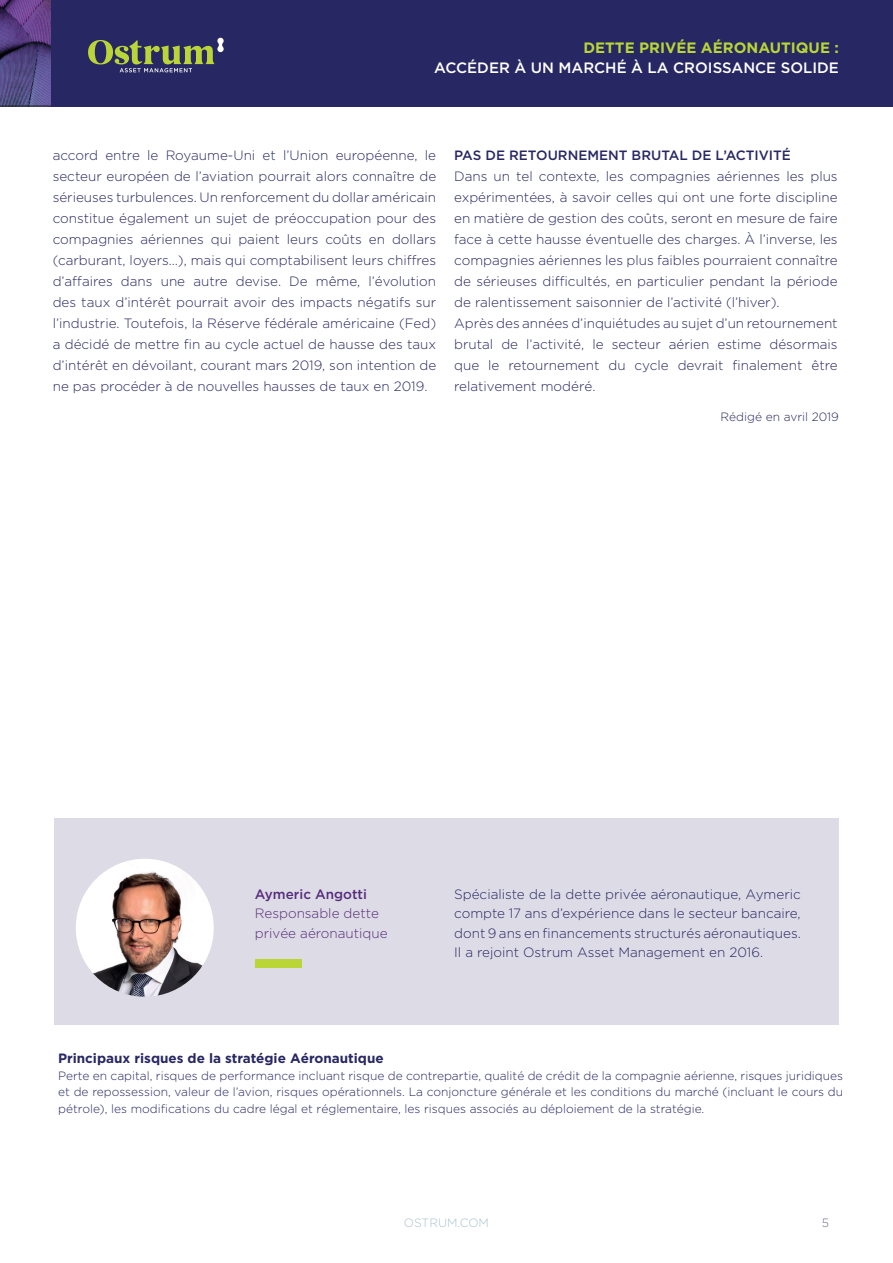
<style>
.page{position:relative;width:893px;height:1263px;background:#fff}
.page>*{position:absolute;margin:0;border:0;box-sizing:border-box;transform-origin:0 0}
.t1{font:500 15px "Gotham";color:#fff}
.t2{font:700 15px "Gotham";color:#b9d536}
.t3{font:300 13.5px/21px "Gotham";color:#272763;text-align:justify}
.t4{font:700 13.5px "Gotham";color:#272763}
.t5{font:500 13.5px "Gotham";color:#272763}
.t6{font:300 13.5px/19.5px "Gotham";color:#562c7b}
.t7{font:500 13.5px "Gotham";color:#562c7b}
.t8{font:300 12px/16.5px "Gotham";color:#272763;text-align:justify}
.t9{font:300 12px "Gotham";color:#a7c2cc}
.t10{font:300 12px "Gotham";color:#6b6e89}
</style>
<div class="page">
<div style="left:51px;top:0;width:842px;height:106px;background:#272763"></div>
<svg style="left:0;top:0;width:224px;height:106px"></svg>
<div style="left:54px;top:819px;width:785px;height:206px;background:#dddbe5"></div>
<img style="left:76px;top:859px;width:138px;height:138px;border-radius:69px">
<div style="left:255px;top:959px;width:47px;height:8px;background:#b9d536"></div>
<p class="t2" style="left:583px;top:39px;width:257px">DETTE PRIVÉE AÉRONAUTIQUE :</p>
<p class="t1" style="left:434px;top:59px;width:406px">ACCÉDER À UN MARCHÉ À LA CROISSANCE SOLIDE</p>
<p class="t3" style="left:53px;top:145px;width:385px">accord entre le Royaume-Uni et l’Union européenne, le secteur européen de l’aviation pourrait alors connaître de sérieuses turbulences. Un renforcement du dollar américain constitue également un sujet de préoccupation pour des compagnies aériennes qui paient leurs coûts en dollars (carburant, loyers…), mais qui comptabilisent leurs chiffres d’affaires dans une autre devise. De même, l’évolution des taux d’intérêt pourrait avoir des impacts négatifs sur l’industrie. Toutefois, la Réserve fédérale américaine (Fed) a décidé de mettre fin au cycle actuel de hausse des taux d’intérêt en dévoilant, courant mars 2019, son intention de ne pas procéder à de nouvelles hausses de taux en 2019.</p>
<p class="t5" style="left:454px;top:148px;width:338px">PAS DE RETOURNEMENT BRUTAL DE L’ACTIVITÉ</p>
<p class="t3" style="left:454px;top:166px;width:385px;text-align:left">Dans un tel contexte, les compagnies aériennes les plus expérimentées, à savoir celles qui ont une forte discipline en matière de gestion des coûts, seront en mesure de faire face à cette hausse éventuelle des charges. À l’inverse, les compagnies aériennes les plus faibles pourraient connaître de sérieuses difficultés, en particulier pendant la période de ralentissement saisonnier de l’activité (l’hiver).<br>Après des années d’inquiétudes au sujet d’un retournement brutal de l’activité, le secteur aérien estime désormais que le retournement du cycle devrait finalement être relativement modéré.</p>
<p class="t8" style="left:721px;top:409px;width:120px">Rédigé en avril 2019</p>
<p class="t7" style="left:255px;top:886px;width:114px">Aymeric Angotti</p>
<p class="t6" style="left:255px;top:904px;width:134px">Responsable dette privée aéronautique</p>
<p class="t3" style="left:454px;top:884px;width:348px;line-height:19.5px">Spécialiste de la dette privée aéronautique, Aymeric compte 17 ans d’expérience dans le secteur bancaire, dont 9 ans en financements structurés aéronautiques.<br>Il a rejoint Ostrum Asset Management en 2016.</p>
<p class="t4" style="left:58px;top:1051px;width:327px">Principaux risques de la stratégie Aéronautique</p>
<p class="t8" style="left:58px;top:1067px;width:786px">Perte en capital, risques de performance incluant risque de contrepartie, qualité de crédit de la compagnie aérienne, risques juridiques et de repossession, valeur de l’avion, risques opérationnels. La conjoncture générale et les conditions du marché (incluant le cours du pétrole), les modifications du cadre légal et réglementaire, les risques associés au déploiement de la stratégie.</p>
<p class="t9" style="left:404px;top:1216px;width:87px">OSTRUM.COM</p>
<p class="t10" style="left:822px;top:1216px;width:9px">5</p>
</div>
